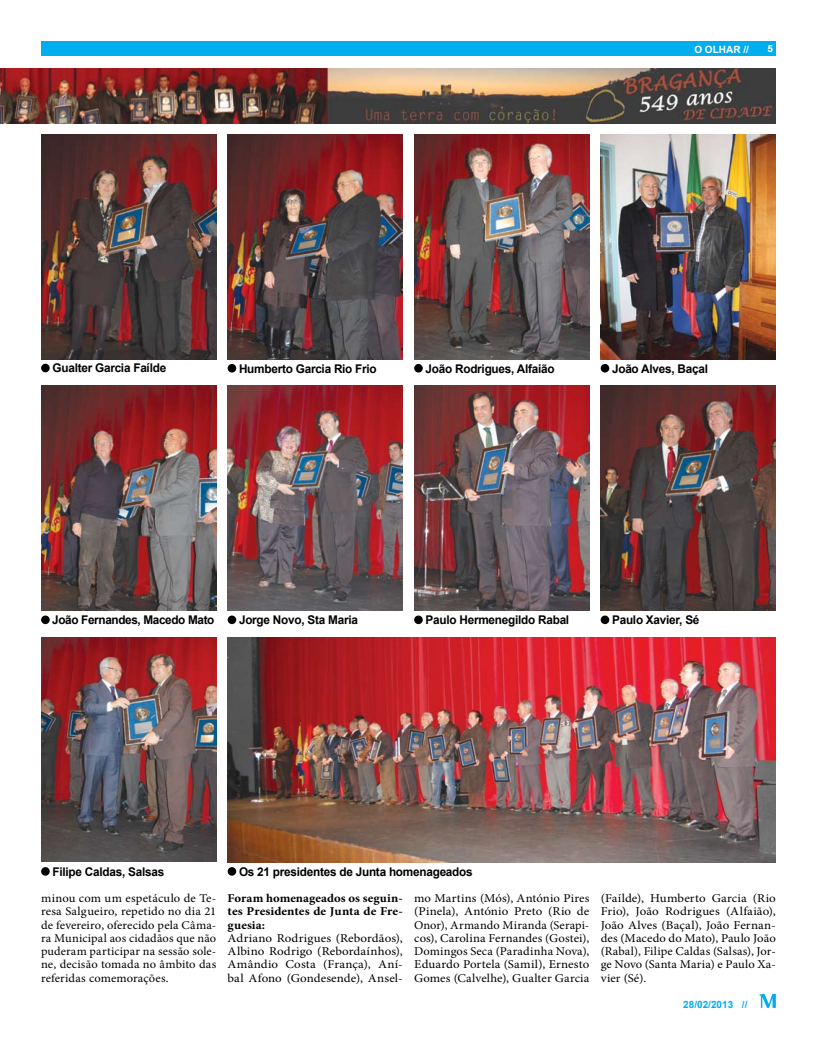
<style>
.page{position:relative;width:817px;height:1049px;background:#fff}
.page>*{position:absolute;margin:0;border:0;box-sizing:border-box;transform-origin:0 0}
.t1{font:12px/13.2px "Minion Pro";letter-spacing:.01em;color:#000;text-align:justify;scale:1.08 1}
.t2{font:700 12px "Arial";letter-spacing:-.02em;color:#000}
.t3{font:12px/13.2px "Minion Pro";letter-spacing:.01em;color:#000;text-align:justify;scale:1.06 1}
.t4{font:12px/13.2px "Minion Pro";letter-spacing:.01em;color:#000;text-align:justify;scale:1.05 1}
.t5{font:700 12px/13.2px "Minion Pro";letter-spacing:.005em;color:#000;text-align:justify;scale:1.06 1}
.t6{font:700 10px "Arial";color:#00adef}
.t7{font:700 10px "Arial";color:#fff}
</style>
<div class="page">
<div style="left:41px;top:41px;width:734px;height:14px;background:#00adef"></div>
<svg style="left:759px;top:994px;width:16px;height:14px"></svg>
<img style="left:41px;top:134px;width:175px;height:225px">
<img style="left:227px;top:134px;width:176px;height:225px">
<img style="left:600px;top:386px;width:175px;height:225px">
<div style="left:41px;top:364px;width:9px;height:8px;background:#000;border-radius:50%"></div>
<div style="left:227px;top:364px;width:9px;height:9px;background:#000;border-radius:50%"></div>
<div style="left:600px;top:615px;width:9px;height:9px;background:#000;border-radius:50%"></div>
<img style="left:41px;top:637px;width:175px;height:225px">
<img style="left:600px;top:134px;width:175px;height:225px">
<img style="left:414px;top:134px;width:175px;height:225px">
<img style="left:227px;top:386px;width:176px;height:225px">
<img style="left:41px;top:386px;width:175px;height:225px">
<div style="left:600px;top:364px;width:9px;height:9px;background:#000;border-radius:50%"></div>
<div style="left:41px;top:867px;width:9px;height:9px;background:#000;border-radius:50%"></div>
<img style="left:414px;top:386px;width:175px;height:225px">
<div style="left:414px;top:364px;width:8px;height:9px;background:#000;border-radius:50%"></div>
<div style="left:41px;top:615px;width:9px;height:9px;background:#000;border-radius:50%"></div>
<div style="left:227px;top:615px;width:9px;height:9px;background:#000;border-radius:50%"></div>
<div style="left:414px;top:615px;width:8px;height:9px;background:#000;border-radius:50%"></div>
<img style="left:227px;top:637px;width:548px;height:225px">
<svg style="left:227px;top:867px;width:9px;height:9px"></svg>
<img style="left:0;top:68px;width:775px;height:56px">
<p class="t7" style="left:694px;top:43px;width:56px">O OLHAR //</p>
<p class="t2" style="left:52px;top:360px;width:115px">Gualter Garcia Faílde</p>
<p class="t2" style="left:239px;top:360px;width:139px">Humberto Garcia Rio Frio</p>
<p class="t2" style="left:425px;top:360px;width:131px">João Rodrigues, Alfaião</p>
<p class="t2" style="left:612px;top:360px;width:97px">João Alves, Baçal</p>
<p class="t2" style="left:52px;top:612px;width:164px">João Fernandes, Macedo Mato</p>
<p class="t2" style="left:239px;top:612px;width:120px">Jorge Novo, Sta Maria</p>
<p class="t2" style="left:425px;top:612px;width:145px">Paulo Hermenegildo Rabal</p>
<p class="t2" style="left:612px;top:612px;width:89px">Paulo Xavier, Sé</p>
<p class="t2" style="left:52px;top:863px;width:113px">Filipe Caldas, Salsas</p>
<p class="t4" style="left:41px;top:892px;width:168px">minou com um espetáculo de Te&shy;resa Salgueiro, repetido no dia 21 de fevereiro, oferecido pela Câma&shy;ra Municipal aos cidadãos que não puderam participar na sessão sole&shy;ne, decisão tomada no âmbito das referidas comemorações.</p>
<p class="t2" style="left:239px;top:863px;width:235px">Os 21 presidentes de Junta homenageados</p>
<p class="t3" style="left:414px;top:892px;width:167px">mo Martins (Mós), António Pires (Pinela), António Preto (Rio de Onor), Armando Miranda (Serapi&shy;cos), Carolina Fernandes (Gostei), Domingos Seca (Paradinha Nova), Eduardo Portela (Samil), Ernesto Gomes (Calvelhe), Gualter Garcia</p>
<p class="t1" style="left:600px;top:892px;width:164px">(Faílde), Humberto Garcia (Rio Frio), João Rodrigues (Alfaião), João Alves (Baçal), João Fernan&shy;des (Macedo do Mato), Paulo João (Rabal), Filipe Caldas (Salsas), Jor&shy;ge Novo (Santa Maria) e Paulo Xa&shy;vier (Sé).</p>
<p class="t5" style="left:227px;top:891px;width:167px">Foram homenageados os seguin&shy;tes Presidentes de Junta de Fre&shy;guesia:</p>
<p class="t1" style="left:227px;top:931px;width:164px">Adriano Rodrigues (Rebordãos), Albino Rodrigo (Rebordaínhos), Amândio Costa (França), Aní&shy;bal Afono (Gondesende), Ansel-</p>
<p class="t6" style="left:683px;top:997px;width:66px">28/02/2013 //</p>
</div>
